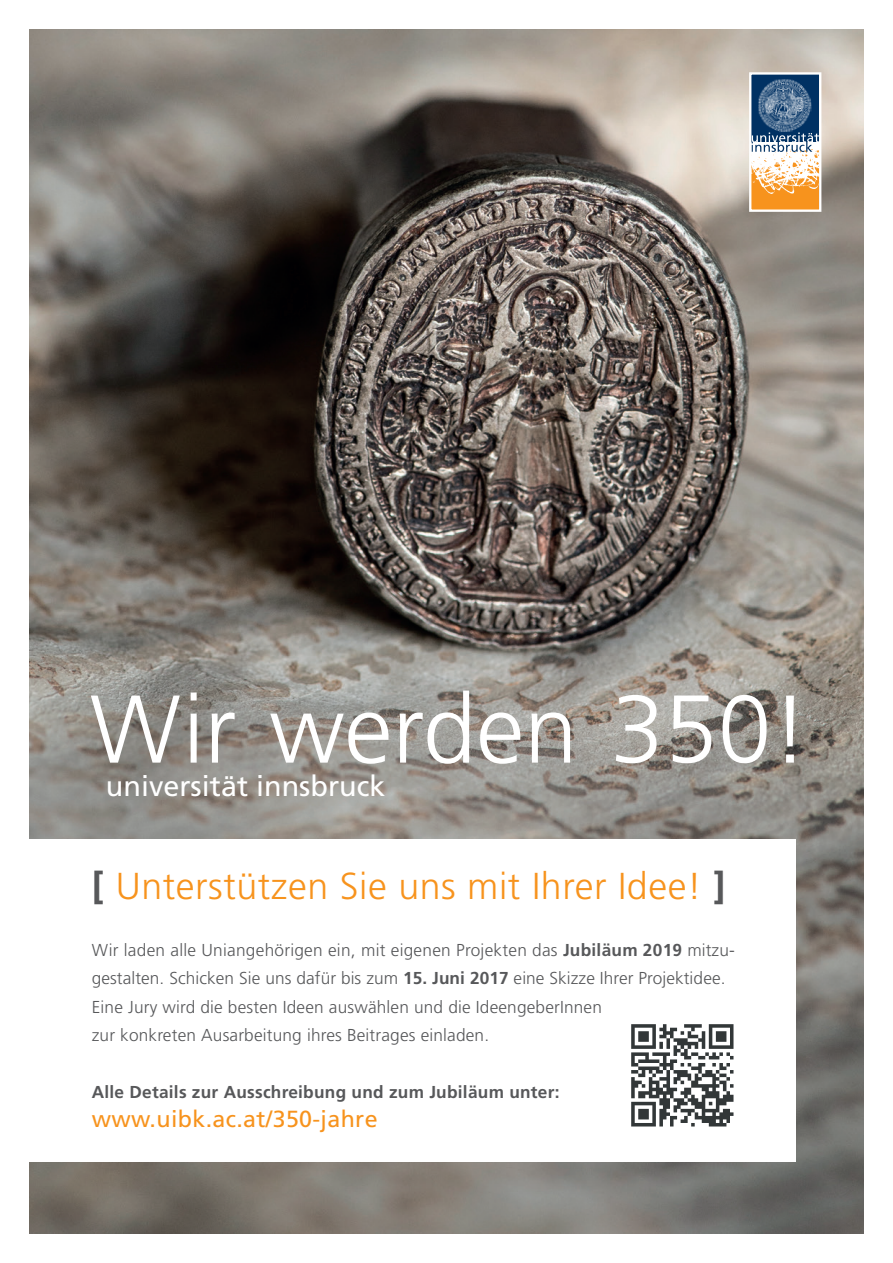
<style>
.page{position:relative;width:893px;height:1263px;background:#fff}
.page>*{position:absolute;margin:0;border:0;box-sizing:border-box;transform-origin:0 0}
.t1{font:300 96.15px "Frutiger";color:#fff}
.t2{font:300 37.5px "Frutiger";letter-spacing:.015em;color:#f7931d}
.t3{font:28.8px "Frutiger";color:#fff}
.t4{font:23.25px "Frutiger";letter-spacing:.015em;color:#f7931d}
.t5{font:300 17.25px/28.5px "Frutiger";letter-spacing:.01em;color:#57585a}
.t6{font:700 17.25px "Frutiger";letter-spacing:.015em;color:#57585a}
.s1{font-weight:700;color:#57585a}
.s2{font-weight:700}
</style>
<div class="page">
<img style="left:30px;top:30px;width:833px;height:1203px">
<div style="left:0;top:839px;width:796px;height:323px;background:#fff"></div>
<svg style="left:631px;top:1024px;width:102px;height:102px"></svg>
<svg style="left:748px;top:71px;width:75px;height:142px"></svg>
<h1 class="t1" style="left:90px;top:675px;width:720px">Wir werden 350!</h1>
<h3 class="t3" style="left:106px;top:769px;width:281px">universität innsbruck</h3>
<h2 class="t2" style="left:92px;top:864px;width:635px"><span class="s1">[</span> Unterstützen Sie uns mit Ihrer Idee! <span class="s1">]</span></h2>
<p class="t5" style="left:92px;top:935px;width:644px">Wir laden alle Uniangehörigen ein, mit eigenen Projekten das <span class="s2">Jubiläum 2019</span> mitzu&shy;gestalten. Schicken Sie uns dafür bis zum <span class="s2">15. Juni 2017</span> eine Skizze Ihrer Projektidee.<br>Eine Jury wird die besten Ideen auswählen und die IdeengeberInnen<br>zur konkreten Ausarbeitung ihres Beitrages einladen.</p>
<p class="t6" style="left:92px;top:1082px;width:469px">Alle Details zur Ausschreibung und zum Jubiläum unter:</p>
<h3 class="t4" style="left:92px;top:1105px;width:287px">www.uibk.ac.at/350-jahre</h3>
</div>
